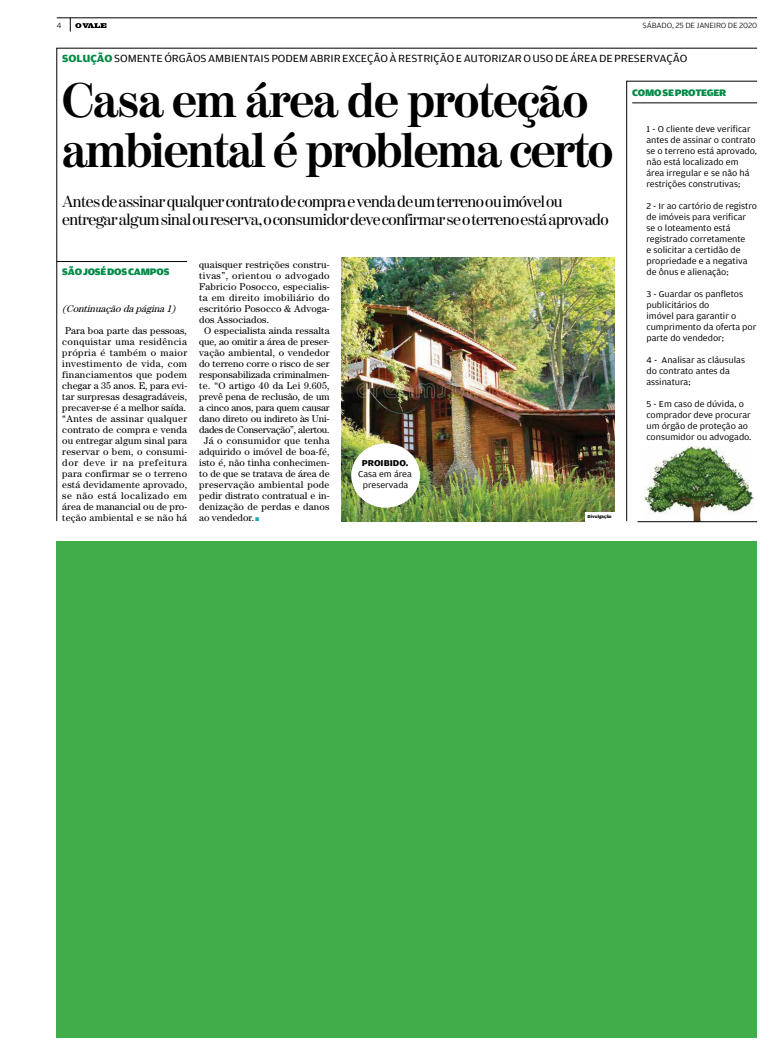
<style>
.page{position:relative;width:784px;height:1056px;background:#fff}
.page>*{position:absolute;margin:0;border:0;box-sizing:border-box;transform-origin:0 0}
.t1{font:700 48px/50px "Moderno FB";letter-spacing:-.03em;color:#000}
.t2{font:700 27px "Cambria";color:#27a7b8}
.t3{font:16px/18px "Moderno FB";letter-spacing:-.035em;color:#000}
.t4{font:11px "valearte";letter-spacing:-.005em;color:#000}
.t5{font:900 10px "valearte";letter-spacing:-.025em;color:#008a45}
.t6{font:9.8px/11px "valetexto";letter-spacing:.015em;color:#000;text-align:justify}
.t7{font:9.8px "valetexto";letter-spacing:-.005em;color:#000}
.t8{font:9.8px "valetexto";letter-spacing:-.025em;color:#000}
.t9{font:9.8px "valetexto";letter-spacing:-.015em;color:#000}
.t10{font:9.8px "valetexto";letter-spacing:.045em;color:#000}
.t11{font:9.8px "valetexto";letter-spacing:.04em;color:#000}
.t12{font:italic 9.8px "valetexto";color:#000}
.t13{font:9.8px "valetexto";letter-spacing:.035em;color:#000}
.t14{font:9px/11px "valearte";color:#000}
.t15{font:700 9px "valearte";color:#000}
.t16{font:300 8px "valearte";letter-spacing:-.015em;color:#000}
.t17{font:700 4.5px "valearte";color:#000}
.s1{font-weight:700;color:#008a45}
</style>
<div class="page">
<hr style="left:57px;top:18px;width:700px;height:1px;background:#000">
<svg style="left:70px;top:18px;width:36px;height:14px"></svg>
<svg style="left:57px;top:48px;width:700px;height:473px"></svg>
<hr style="left:57px;top:261px;width:130px;height:1px;background:#000">
<div style="left:57px;top:541px;width:700px;height:497px;background:#41ad49"></div>
<svg style="left:626px;top:81px;width:131px;height:440px"></svg>
<img style="left:342px;top:257px;width:272px;height:264px">
<div style="left:351px;top:443px;width:69px;height:65px;background:#fff;border-radius:50%"></div>
<div style="left:585px;top:512px;width:29px;height:9px;background:#fff"></div>
<img style="left:645px;top:446px;width:108px;height:75px">
<hr style="left:637px;top:521px;width:120px;height:1px;background:#000">
<p class="t16" style="left:57px;top:21px;width:6px">4</p>
<p class="t16" style="left:642px;top:21px;width:116px">SÁBADO, 25 DE JANEIRO DE 2020</p>
<p class="t4" style="left:62px;top:52px;width:626px"><span class="s1">SOLUÇÃO</span>Somente órgãos ambientais podem abrir exceção à restrição e autorizar o uso de área de preservação</p>
<h1 class="t1" style="left:62px;top:78px;width:552px">Casa em área de proteção ambiental é problema certo</h1>
<h3 class="t3" style="left:62px;top:194px;width:548px">Antes de assinar qualquer contrato de compra e venda de um terreno ou imóvel ou entregar algum sinal ou reserva, o consumidor deve confirmar se o terreno está aprovado</h3>
<p class="t5" style="left:62px;top:266px;width:109px">SÃO JOSÉ DOS CAMPOS</p>
<p class="t6" style="left:199px;top:259px;width:132px">quaisquer restrições constru-</p>
<p class="t10" style="left:199px;top:270px;width:132px">tivas”, orientou o advogado</p>
<p class="t6" style="left:199px;top:281px;width:132px">Fabricio Posocco, especialis-</p>
<p class="t11" style="left:199px;top:292px;width:132px">ta em direito imobiliário do</p>
<p class="t6" style="left:199px;top:303px;width:132px">escritório Posocco &amp; Advoga-</p>
<p class="t6" style="left:199px;top:314px;width:71px">dos Associados.</p>
<p class="t6" style="left:204px;top:325px;width:127px">O especialista ainda ressalta</p>
<p class="t7" style="left:199px;top:336px;width:132px">que, ao omitir a área de preser-</p>
<p class="t6" style="left:199px;top:347px;width:132px">vação ambiental, o vendedor</p>
<p class="t6" style="left:199px;top:358px;width:132px">do terreno corre o risco de ser</p>
<p class="t6" style="left:199px;top:369px;width:132px">responsabilizada criminalmen-</p>
<p class="t6" style="left:199px;top:380px;width:132px">te. “O artigo 40 da Lei 9.605,</p>
<p class="t7" style="left:199px;top:391px;width:132px">prevê pena de reclusão, de um</p>
<p class="t9" style="left:199px;top:402px;width:132px">a cinco anos, para quem causar</p>
<p class="t7" style="left:199px;top:413px;width:132px">dano direto ou indireto às Uni-</p>
<p class="t8" style="left:199px;top:424px;width:132px">dades de Conservação”, alertou.</p>
<p class="t13" style="left:204px;top:435px;width:127px">Já o consumidor que tenha</p>
<p class="t6" style="left:199px;top:446px;width:132px">adquirido o imóvel de boa-fé,</p>
<p class="t6" style="left:199px;top:457px;width:132px">isto é, não tinha conhecimen-</p>
<p class="t6" style="left:199px;top:468px;width:132px">to de que se tratava de área de</p>
<p class="t6" style="left:199px;top:479px;width:132px">preservação ambiental pode</p>
<p class="t6" style="left:199px;top:490px;width:132px">pedir distrato contratual e in-</p>
<p class="t6" style="left:199px;top:501px;width:132px">denização de perdas e danos</p>
<p class="t6" style="left:199px;top:512px;width:57px">ao vendedor.</p>
<h2 class="t2" style="left:254px;top:493px;width:8px">.</h2>
<p class="t12" style="left:62px;top:303px;width:117px">(Continuaçãodap ágina1)</p>
<p class="t6" style="left:62px;top:325px;width:126px">Para boa parte das pessoas, conquistar uma residência própria é também o maior investimento de vida, com financiamentos que podem chegar a 35 anos. E, para evi&shy;tar surpresas desagradáveis, precaver-se é a melhor saída. “Antes de assinar qualquer contrato de compra e venda ou entregar algum sinal para reservar o bem, o consumi&shy;dor deve ir na prefeitura para confirmar se o terreno está devidamente aprovado, se não está localizado em área de manancial ou de pro&shy;teção ambiental e se não há</p>
<p class="t15" style="left:362px;top:458px;width:48px">PROIBIDO.</p>
<p class="t14" style="left:358px;top:469px;width:55px;text-align:center">Casa em área preservada</p>
<p class="t17" style="left:587px;top:514px;width:26px">DIVULGAÇÃO</p>
<p class="t5" style="left:632px;top:87px;width:15px">COMO</p>
<p class="t5" style="left:662px;top:87px;width:65px">SE PROTEGER</p>
<p class="t14" style="left:646px;top:124px;width:112px">1 - O cliente deve verificar antes de assinar o contrato se o terreno está aprovado, não está localizado em área irregular e se não há restrições construtivas;</p>
<p class="t14" style="left:646px;top:200px;width:112px">2 - I r ao cartório de registro de imóveis para verificar se o loteamento está registrado corretamente<br>e solicitar a certidão de propriedade e a negativa de ônus e alienação;</p>
<p class="t14" style="left:646px;top:288px;width:111px">3 - Guardar os panfletos publicitários do<br>imóvel para garantir o cumprimento da oferta por parte do vendedor;</p>
<p class="t14" style="left:646px;top:354px;width:100px">4 - Analisar as cláusulas do contrato antes da assinatura;</p>
<p class="t14" style="left:646px;top:398px;width:107px">5 - Em caso de dúvida, o comprador deve procurar um órgão de proteção ao consumidor ou advogado.</p>
</div>
